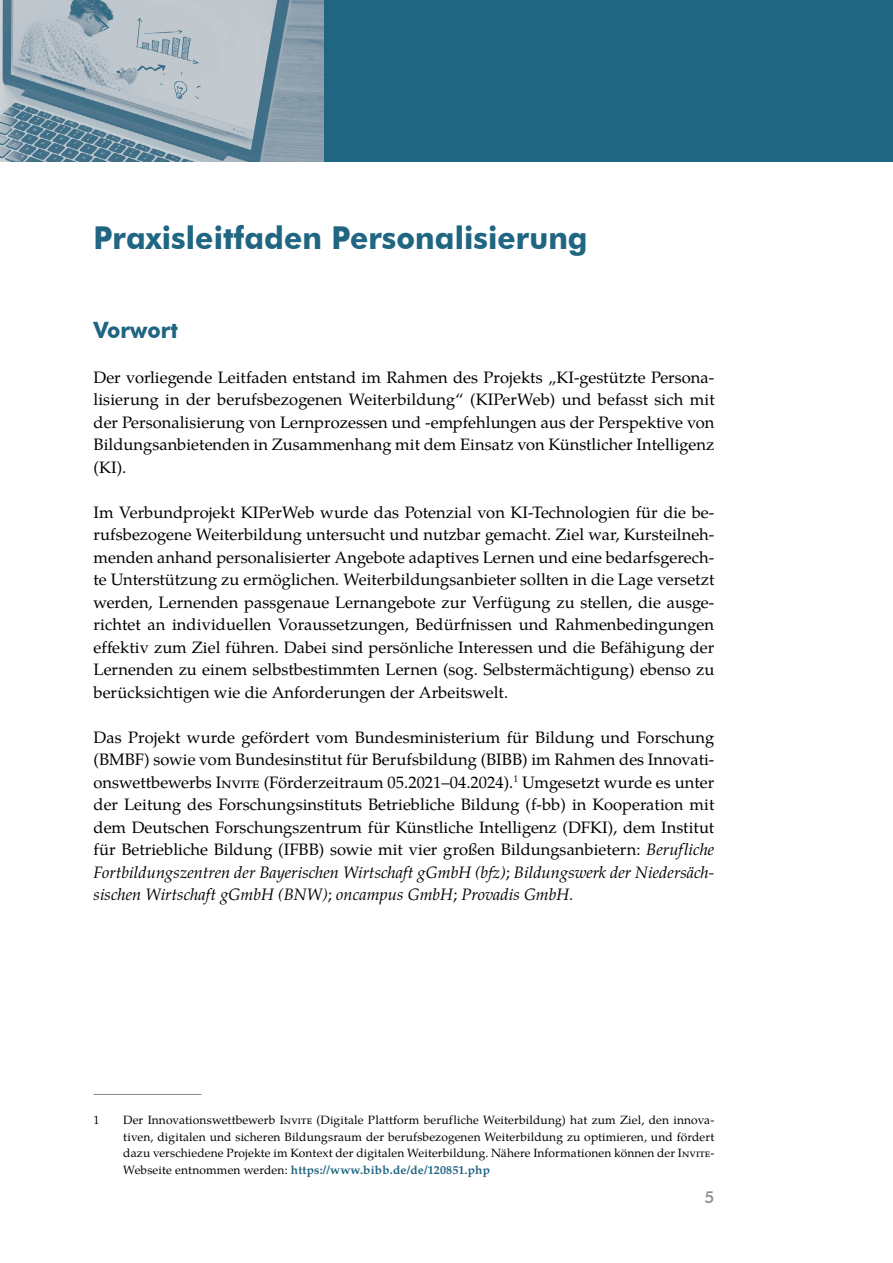
<style>
.page{position:relative;width:893px;height:1263px;background:#fff}
.page>*{position:absolute;margin:0;border:0;box-sizing:border-box;transform-origin:0 0}
.ü1_text{font:700 31.5px "Futura BT";letter-spacing:.005em;color:#206582;scale:.95 1}
.ü2_text{font:700 22.5px "Futura BT";letter-spacing:.005em;color:#206582;scale:.95 1}
.fließtext{font:16.5px/22.5px "Te X Gyre Pagella";color:#000;text-align:justify}
.t1{font:500 16.5px "Futura BT";color:#878787}
.FN{font:12px/16.5px "Te X Gyre Pagella";letter-spacing:.01em;color:#000;text-align:justify}
.s1{font-style:italic}
.s2{font-weight:700;color:#206582}
</style>
<div class="page">
<div style="left:0;top:0;width:893px;height:162px;background:#206582"></div>
<img style="left:0;top:0;width:323px;height:162px">
<hr style="left:94px;top:1094px;width:108px;height:1px;background:#878787">
<p class="ü1_text" style="left:94px;top:219px;width:522px">Praxisleitfaden Personalisierung</p>
<p class="ü2_text" style="left:94px;top:316px;width:90px">Vorwort</p>
<p class="fließtext" style="left:94px;top:365px;width:623px">Der vorliegende Leitfaden entstand im Rahmen des Projekts „KI-gestützte Persona&shy;lisierung in der berufsbezogenen Weiterbildung“ (KIPerWeb) und befasst sich mit der Personalisierung von Lernprozessen und -empfehlungen aus der Perspektive von Bildungsanbietenden in Zusammenhang mit dem Einsatz von Künstlicher Intelligenz (KI).</p>
<p class="fließtext" style="left:94px;top:500px;width:622px">Im Verbundprojekt KIPerWeb wurde das Potenzial von KI-Technologien für die be&shy;rufsbezogene Weiterbildung untersucht und nutzbar gemacht. Ziel war, Kursteilneh&shy;menden anhand personalisierter Angebote adaptives Lernen und eine bedarfsgerech&shy;te Unterstützung zu ermöglichen. Weiterbildungsanbieter sollten in die Lage versetzt werden, Lernenden passgenaue Lernangebote zur Verfügung zu stellen, die ausge&shy;richtet an individuellen Voraussetzungen, Bedürfnissen und Rahmenbedingungen effektiv zum Ziel führen. Dabei sind persönliche Interessen und die Befähigung der Lernenden zu einem selbstbestimmten Lernen (sog. Selbstermächtigung) ebenso zu berücksichtigen wie die Anforderungen der Arbeitswelt.</p>
<p class="fließtext" style="left:94px;top:725px;width:622px">Das Projekt wurde gefördert vom Bundesministerium für Bildung und Forschung (BMBF) sowie vom Bundesinstitut für Berufsbildung (BIBB) im Rahmen des Innovati&shy;onswettbewerbs Invite (Förderzeitraum 05.2021–04.2024).<sup>1</sup> Umgesetzt wurde es unter der Leitung des Forschungsinstituts Betriebliche Bildung (f-bb) in Kooperation mit dem Deutschen Forschungszentrum für Künstliche Intelligenz (DFKI), dem Institut für Betriebliche Bildung (IFBB) sowie mit vier großen Bildungsanbietern: <span class="s1">Berufliche Fortbildungszentren der Bayerischen Wirtschaft gGmbH (bfz)</span>; <span class="s1">Bildungswerk der Niedersäch&shy;sischen Wirtschaft gGmbH (BNW)</span>; <span class="s1">oncampus GmbH</span>; <span class="s1">Provadis GmbH.</span></p>
<p class="FN" style="left:94px;top:1111px;width:7px">1</p>
<p class="FN" style="left:123px;top:1111px;width:593px">Der Innovationswettbewerb Invite (Digitale Plattform berufliche Weiterbildung) hat zum Ziel, den innova&shy;tiven, digitalen und sicheren Bildungsraum der berufsbezogenen Weiterbildung zu optimieren, und fördert dazu verschiedene Projekte im Kontext der digitalen Weiterbildung. Nähere Informationen können der Invite-Webseite entnommen werden: <span class="s2">https://www.bibb.de/de/120851.php</span></p>
<p class="t1" style="left:704px;top:1187px;width:11px">5</p>
</div>
